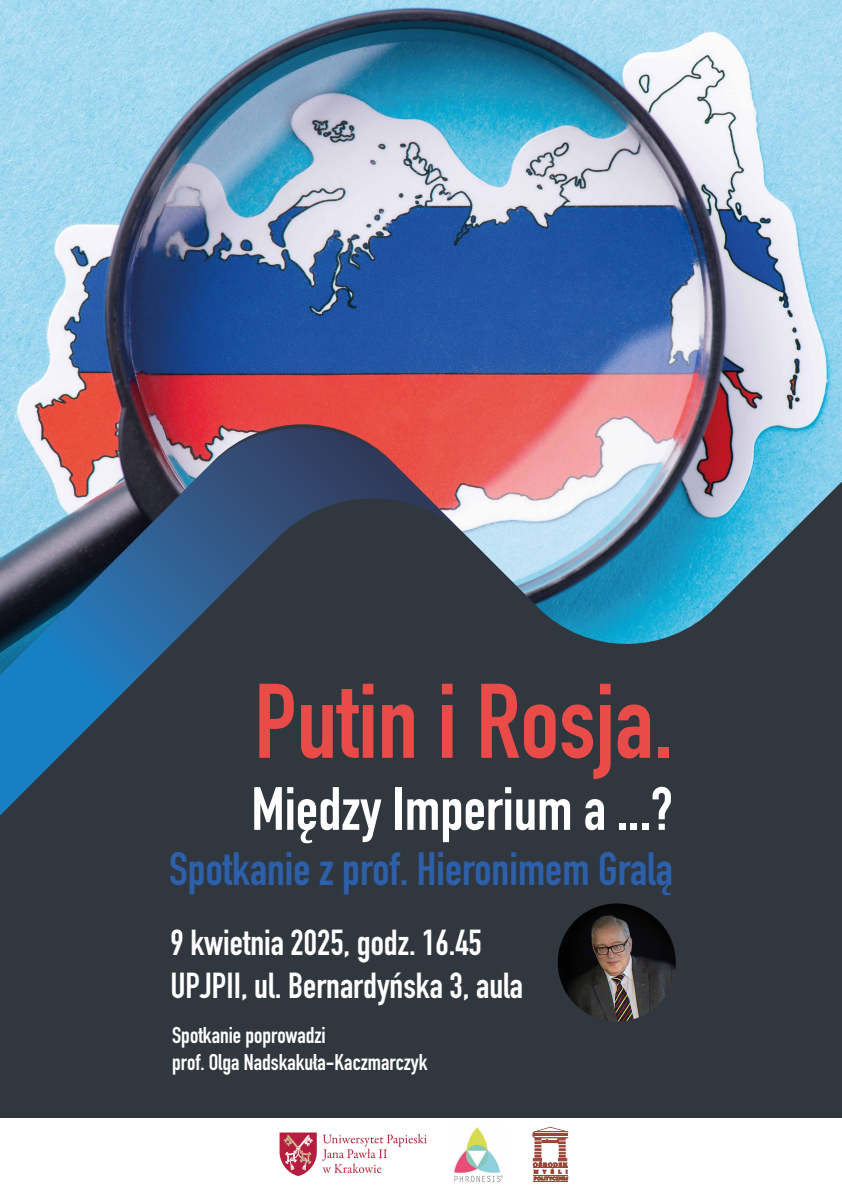
<style>
.page{position:relative;width:842px;height:1191px;background:#31373f}
.page>*{position:absolute;margin:0;border:0;box-sizing:border-box;transform-origin:0 0}
.t1{font:700 104px "DIN Condensed";color:#e94c48}
.t2{font:700 60px "DIN Condensed";color:#fff}
.t3{font:700 46px "DIN Condensed";color:#2d60aa}
.t4{font:700 35.6px/42.7px "DIN Condensed";color:#fff}
.t5{font:700 22.5px/27px "DIN Condensed";color:#fff}
</style>
<div class="page">
<img style="left:0;top:0;width:842px;height:644px">
<svg style="left:0;top:485px;width:627px;height:634px"></svg>
<div style="left:0;top:1119px;width:842px;height:72px;background:#fff"></div>
<img style="left:558px;top:903px;width:118px;height:118px;border-radius:59px">
<img style="left:453px;top:1127px;width:50px;height:55px">
<img style="left:279px;top:1132px;width:148px;height:44px">
<hr style="left:533px;top:1181px;width:35px;height:1px;background:#9b4738">
<svg style="left:532px;top:1126px;width:37px;height:54px"></svg>
<h1 class="t1" style="left:254px;top:651px;width:420px">Putin i Rosja.</h1>
<h2 class="t2" style="left:251px;top:768px;width:423px">Między Imperium a ...?</h2>
<p class="t3" style="left:169px;top:838px;width:505px">Spotkanie z prof. Hieronimem Gralą</p>
<p class="t4" style="left:170px;top:921px;width:354px">9 kwietnia 2025, godz. 16.45<br>UPJPII, ul. Bernardyńska 3, aula</p>
<p class="t5" style="left:172px;top:1021px;width:257px">Spotkanie poprowadzi<br>prof. Olga Nadskakuła-Kaczmarczyk</p>
</div>
